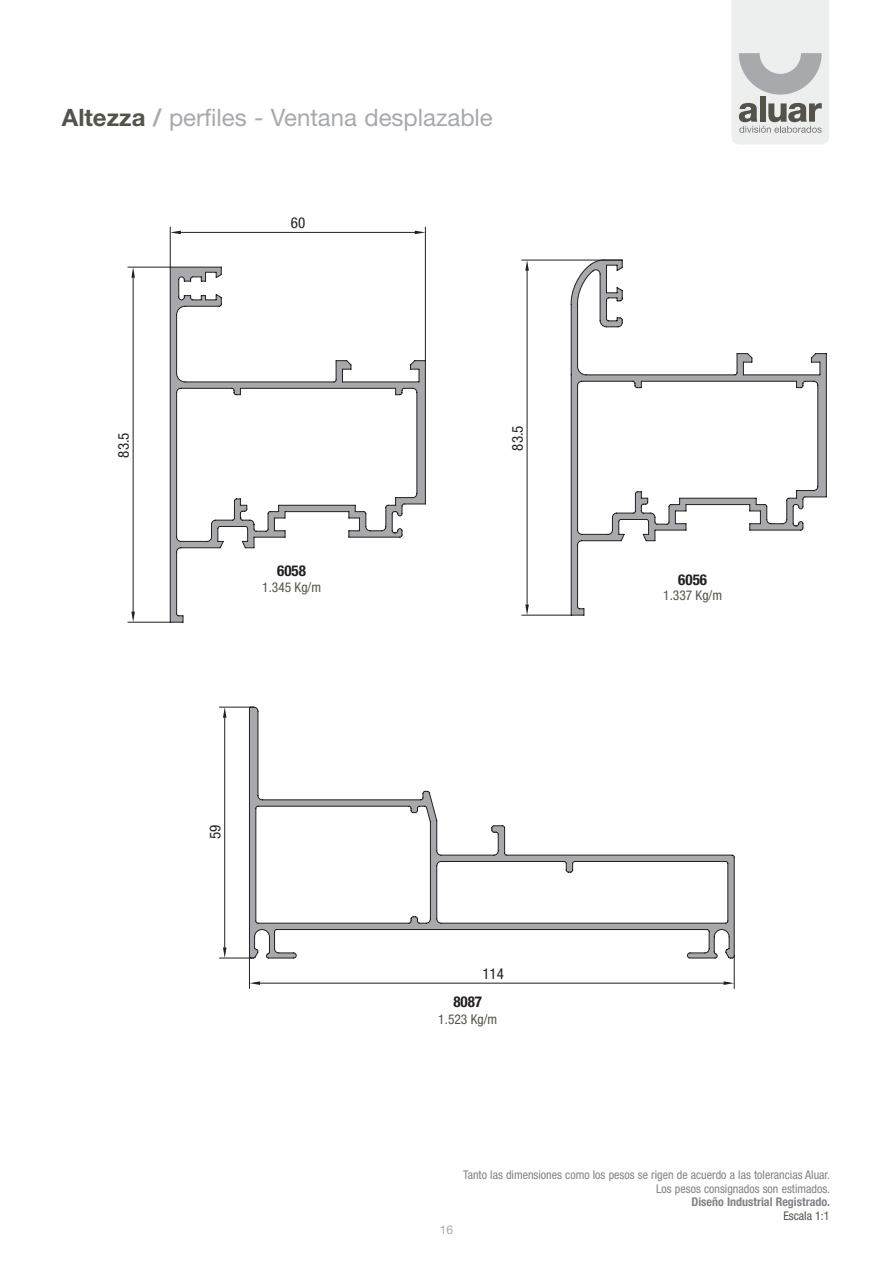
<style>
.page{position:relative;width:893px;height:1263px;background:#fff}
.page>*{position:absolute;margin:0;border:0;box-sizing:border-box;transform-origin:0 0}
.t1{font:24px "Helvetica Neue";color:#a7a9ac}
.t2{font:condensed 15px "Helvetica Neue";color:#231f20}
.t3{font:700 condensed 15px "Helvetica Neue";color:#231f20}
.t4{font:condensed 13.5px "Helvetica Neue";color:#53534a}
.t5{font:condensed 12px/13.5px "Helvetica Neue";color:#808285;text-align:right}
.t6{font:700 condensed 12px "Helvetica Neue";color:#808285}
.t7{font:condensed 12px "Helvetica Neue";color:#53534a}
.t8{font:12px "Helvetica Neue";color:#a7a9ac}
.s1{font-weight:700;color:#53534a}
.s2{font-weight:700}
</style>
<div class="page">
<svg style="left:731px;top:0;width:98px;height:145px;background:#d6d7d7"></svg>
<hr style="left:734px;top:956px;width:1px;height:32px;background:#231f20">
<hr style="left:249px;top:956px;width:1px;height:32px;background:#231f20">
<hr style="left:260px;top:983px;width:464px;height:1px;background:#231f20">
<svg style="left:724px;top:981px;width:10px;height:4px"></svg>
<svg style="left:250px;top:981px;width:10px;height:4px"></svg>
<hr style="left:219px;top:707px;width:35px;height:1px;background:#231f20">
<hr style="left:219px;top:957px;width:33px;height:1px;background:#231f20">
<hr style="left:224px;top:718px;width:1px;height:229px;background:#231f20">
<svg style="left:223px;top:707px;width:3px;height:11px"></svg>
<svg style="left:223px;top:947px;width:3px;height:11px"></svg>
<hr style="left:170px;top:227px;width:1px;height:40px;background:#231f20">
<hr style="left:425px;top:227px;width:1px;height:134px;background:#231f20">
<hr style="left:181px;top:232px;width:234px;height:1px;background:#231f20">
<svg style="left:170px;top:231px;width:11px;height:3px"></svg>
<svg style="left:415px;top:231px;width:10px;height:3px"></svg>
<hr style="left:128px;top:267px;width:42px;height:1px;background:#231f20">
<hr style="left:128px;top:622px;width:42px;height:1px;background:#231f20">
<hr style="left:133px;top:278px;width:1px;height:333px;background:#231f20">
<svg style="left:131px;top:267px;width:4px;height:11px"></svg>
<svg style="left:131px;top:611px;width:4px;height:11px"></svg>
<svg style="left:169px;top:266px;width:80px;height:357px"></svg>
<svg style="left:249px;top:259px;width:578px;height:700px"></svg>
<svg style="left:255px;top:805px;width:480px;height:154px"></svg>
<h1 class="t1" style="left:62px;top:103px;width:432px"><span class="s1">Altezza</span> <span class="s2">/</span> perfiles - Ventana desplazable</h1>
<p class="t2" style="left:115px;top:458px;width:27px;rotate:-90deg">83.5</p>
<p class="t2" style="left:291px;top:214px;width:16px">60</p>
<p class="t3" style="left:277px;top:562px;width:30px">6058</p>
<p class="t4" style="left:262px;top:579px;width:60px">1.345 Kg/m</p>
<p class="t2" style="left:206px;top:839px;width:16px;rotate:-90deg">59</p>
<p class="t2" style="left:509px;top:451px;width:27px;rotate:-90deg">83.5</p>
<p class="t3" style="left:678px;top:570px;width:30px">6056</p>
<p class="t4" style="left:663px;top:588px;width:60px">1.337 Kg/m</p>
<p class="t2" style="left:482px;top:965px;width:23px">114</p>
<p class="t3" style="left:453px;top:992px;width:30px">8087</p>
<p class="t4" style="left:438px;top:1012px;width:60px">1.523 Kg/m</p>
<p class="t8" style="left:440px;top:1223px;width:15px">16</p>
<p class="t5" style="left:463px;top:1168px;width:368px">Tanto las dimensiones como los pesos se rigen de acuerdo a las tolerancias Aluar.<br>Los pesos consignados son estimados.</p>
<p class="t6" style="left:691px;top:1194px;width:140px">Diseño Industrial Registrado.</p>
<p class="t7" style="left:783px;top:1209px;width:48px">Escala 1:1</p>
</div>
